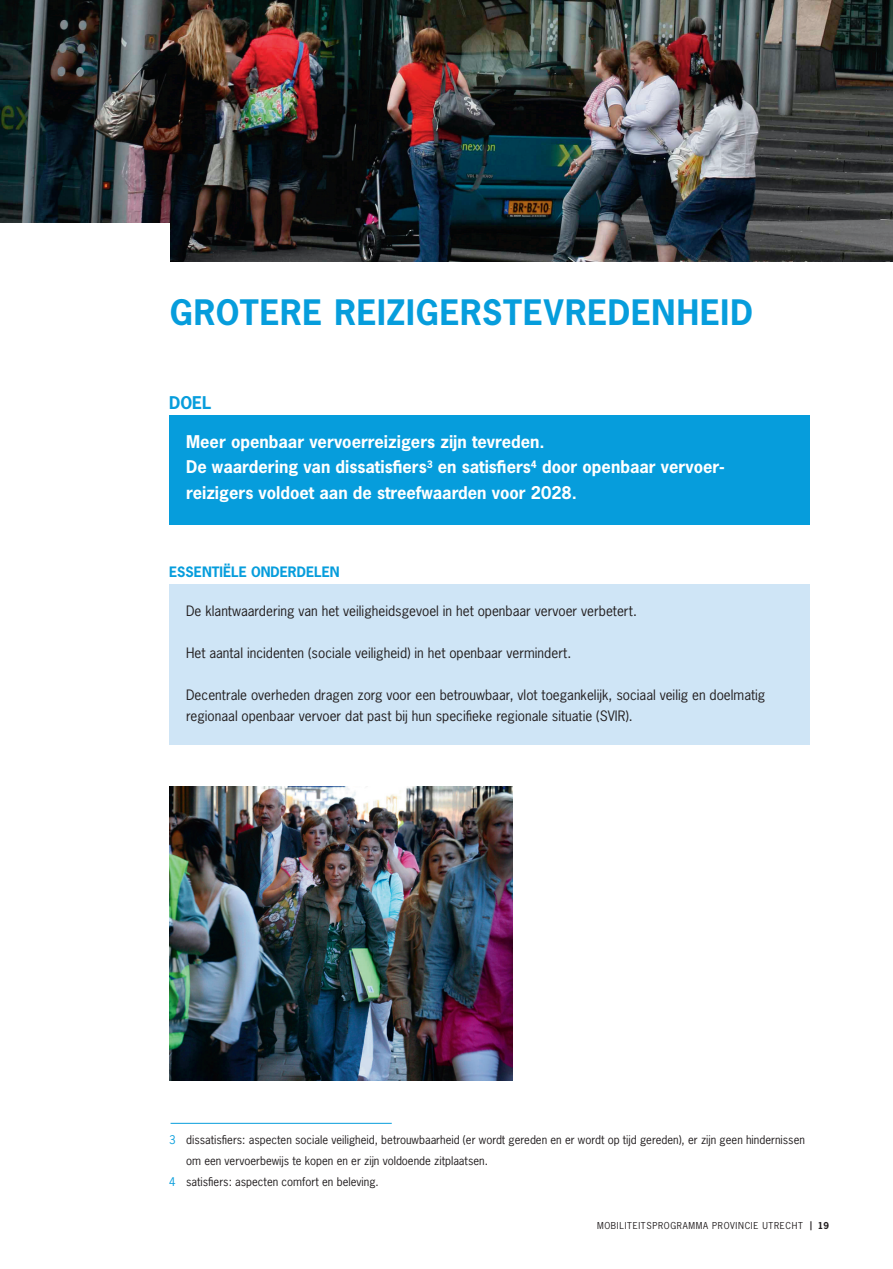
<style>
.page{position:relative;width:893px;height:1269px;background:#fff}
.page>*{position:absolute;margin:0;border:0;box-sizing:border-box;transform-origin:0 0}
.t1{font:700 33px "News Gothic Std";letter-spacing:.025em;color:#069ddc}
.t2{font:700 16.5px/25.5px "News Gothic Std";color:#fff}
.t3{font:700 16.5px "News Gothic Std";color:#069ddc}
.t4{font:13.5px/21px "News Gothic Std";color:#231f20}
.t5{font:700 13.5px "News Gothic Std";color:#069ddc}
.t6{font:11.25px "News Gothic Std";color:#231f20}
.t7{font:9px "News Gothic Std";letter-spacing:.075em;color:#231f20}
.s1{color:#069ddc}
.s2{font-weight:700}
</style>
<div class="page">
<div style="left:169px;top:584px;width:641px;height:160px;background:#cfe5f6"></div>
<div style="left:169px;top:415px;width:641px;height:109px;background:#069ddc"></div>
<hr style="left:171px;top:1122px;width:221px;height:1px;background:#069ddc">
<img style="left:0;top:0;width:893px;height:261px">
<div style="left:0;top:223px;width:170px;height:53px;background:#fff"></div>
<img style="left:169px;top:786px;width:343px;height:294px">
<h1 class="t1" style="left:170px;top:290px;width:585px">grotere reizigerstevredenheid</h1>
<p class="t3" style="left:169px;top:391px;width:44px">Doel</p>
<p class="t2" style="left:186px;top:428px;width:540px">Meer openbaar vervoerreizigers zijn tevreden.<br>De waardering van dissatisfiers<sup>3</sup> en satisfiers<sup>4</sup> door openbaar vervoer&shy;reizigers voldoet aan de streefwaarden voor 2028.</p>
<p class="t5" style="left:169px;top:562px;width:172px">Essentiële onderdelen</p>
<p class="t4" style="left:186px;top:600px;width:452px">De klantwaardering van het veiligheidsgevoel in het openbaar vervoer verbetert.</p>
<p class="t4" style="left:186px;top:642px;width:386px">Het aantal incidenten (sociale veiligheid) in het openbaar vermindert.</p>
<p class="t4" style="left:186px;top:684px;width:581px">Decentrale overheden dragen zorg voor een betrouwbaar, vlot toegankelijk, sociaal veilig en doelmatig regionaal openbaar vervoer dat past bij hun specifieke regionale situatie (SVIR).</p>
<p class="t6" style="left:169px;top:1132px;width:637px"><span class="s1">3</span> dissatisfiers: aspecten sociale veiligheid, betrouwbaarheid (er wordt gereden en er wordt op tijd gereden), er zijn geen hindernissen</p>
<p class="t6" style="left:186px;top:1153px;width:303px">om een vervoerbewijs te kopen en er zijn voldoende zitplaatsen.</p>
<p class="t6" style="left:169px;top:1174px;width:211px"><span class="s1">4</span> satisfiers: aspecten comfort en beleving.</p>
<p class="t7" style="left:597px;top:1219px;width:233px">mobiliteitsprogramma provincie utrecht <span class="s2">| 19</span></p>
</div>
